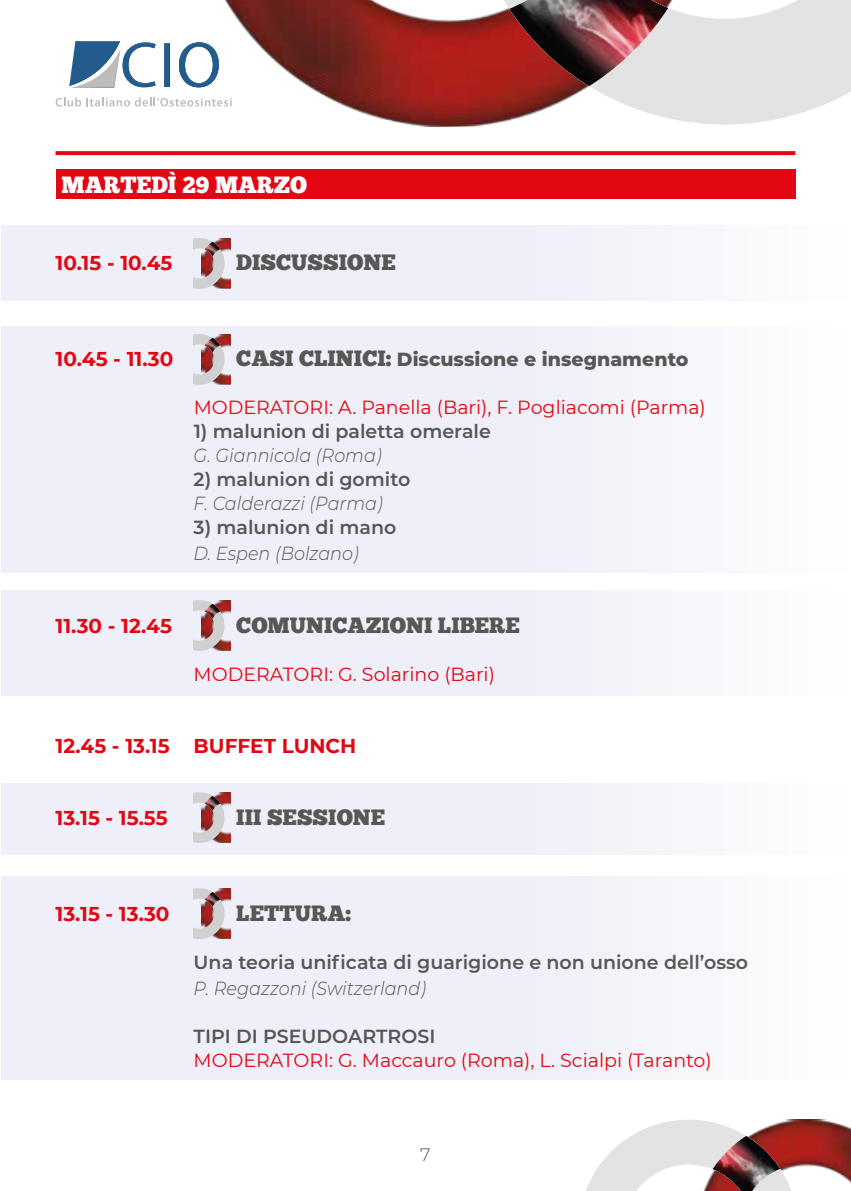
<style>
.page{position:relative;width:851px;height:1191px;background:#fff}
.page>*{position:absolute;margin:0;border:0;box-sizing:border-box;transform-origin:0 0}
.t1{font:23.4px "Chunk Five Ex";color:#fff}
.t2{font:22px "Chunk Five Ex";color:#575756}
.t3{font:700 20px "Montserrat";color:#e30613}
.t4{font:600 19px "Montserrat";color:#575756}
.t5{font:19px "Montserrat";color:#e30613}
.t6{font:italic 300 19px "Montserrat";color:#575756;scale:.93 1}
.t7{font:800 19px "Montserrat";color:#575756}
.t8{font:300 18px "Montserrat";color:#575756}
.s1{font-family:"Chunk Five Ex";font-weight:400;font-size:22px}
</style>
<div class="page">
<div style="left:1px;top:783px;width:849px;height:71px;background:#ecedf7"></div>
<div style="left:1px;top:590px;width:849px;height:105px;background:#ecedf7"></div>
<div style="left:1px;top:326px;width:849px;height:247px;background:#ecedf7"></div>
<div style="left:1px;top:225px;width:849px;height:76px;background:#ecedf7"></div>
<img style="left:191px;top:0;width:273px;height:127px">
<svg style="left:464px;top:0;width:386px;height:127px;fill:#e3e3e3"></svg>
<img style="left:509px;top:0;width:159px;height:86px">
<svg style="left:56px;top:151px;width:739px;height:4px;background:#e30d1a"></svg>
<img style="left:799px;top:1119px;width:51px;height:64px">
<svg style="left:586px;top:1119px;width:213px;height:72px"></svg>
<img style="left:712px;top:1135px;width:68px;height:56px">
<div style="left:56px;top:170px;width:739px;height:29px;background:#e30613"></div>
<svg style="left:164px;top:43px;width:6px;height:44px"></svg>
<svg style="left:69px;top:41px;width:87px;height:47px"></svg>
<svg style="left:183px;top:42px;width:37px;height:45px"></svg>
<img style="left:179px;top:50px;width:5px;height:30px">
<img style="left:217px;top:54px;width:2px;height:21px">
<svg style="left:56px;top:98px;width:176px;height:8px"></svg>
<div style="left:1px;top:876px;width:849px;height:204px;background:#ecedf7"></div>
<img style="left:225px;top:238px;width:6px;height:51px">
<svg style="left:194px;top:238px;width:31px;height:51px"></svg>
<img style="left:205px;top:242px;width:15px;height:15px">
<img style="left:225px;top:334px;width:6px;height:51px">
<svg style="left:194px;top:334px;width:31px;height:51px"></svg>
<img style="left:205px;top:338px;width:15px;height:15px">
<img style="left:225px;top:600px;width:6px;height:51px">
<svg style="left:194px;top:600px;width:31px;height:51px"></svg>
<img style="left:205px;top:604px;width:15px;height:15px">
<img style="left:225px;top:792px;width:6px;height:51px">
<svg style="left:194px;top:792px;width:31px;height:51px"></svg>
<img style="left:205px;top:796px;width:15px;height:15px">
<img style="left:225px;top:888px;width:6px;height:51px">
<svg style="left:194px;top:888px;width:31px;height:51px"></svg>
<img style="left:205px;top:892px;width:15px;height:15px">
<p class="t1" style="left:62px;top:167px;width:247px">MARTEDÌ 29 MARZO</p>
<p class="t3" style="left:56px;top:249px;width:118px">10.15 - 10.45</p>
<p class="t2" style="left:236px;top:246px;width:161px">DISCUSSIONE</p>
<p class="t3" style="left:56px;top:345px;width:119px">10.45 - 11.30</p>
<p class="t7" style="left:236px;top:346px;width:454px"><span class="s1">CASI CLINICI:</span> Discussione e insegnamento</p>
<p class="t5" style="left:194px;top:394px;width:513px">MODERATORI: A. Panella (Bari), F. Pogliacomi (Parma)</p>
<p class="t4" style="left:194px;top:418px;width:299px">1) malunion di paletta omerale</p>
<p class="t6" style="left:194px;top:443px;width:204px">G. Giannicola (Roma)</p>
<p class="t4" style="left:194px;top:466px;width:218px">2) malunion di gomito</p>
<p class="t6" style="left:194px;top:491px;width:205px">F. Calderazzi (Parma)</p>
<p class="t4" style="left:194px;top:514px;width:204px">3) malunion di mano</p>
<p class="t6" style="left:194px;top:541px;width:179px">D. Espen (Bolzano)</p>
<p class="t3" style="left:56px;top:611px;width:118px">11.30 - 12.45</p>
<p class="t2" style="left:236px;top:608px;width:285px">COMUNICAZIONI LIBERE</p>
<p class="t5" style="left:194px;top:660px;width:303px">MODERATORI: G. Solarino (Bari)</p>
<p class="t3" style="left:56px;top:731px;width:302px">12.45 - 13.15 BUFFET LUNCH</p>
<p class="t3" style="left:56px;top:803px;width:114px">13.15 - 15.55</p>
<p class="t2" style="left:236px;top:800px;width:150px">III SESSIONE</p>
<p class="t3" style="left:56px;top:899px;width:115px">13.15 - 13.30</p>
<p class="t2" style="left:236px;top:896px;width:116px">LETTURA:</p>
<p class="t4" style="left:194px;top:948px;width:556px">Una teoria unificata di guarigione e non unione dell’osso</p>
<p class="t6" style="left:194px;top:975px;width:251px">P. Regazzoni (Switzerland)</p>
<p class="t4" style="left:194px;top:1022px;width:243px">TIPI DI PSEUDOARTROSI</p>
<p class="t5" style="left:194px;top:1046px;width:519px">MODERATORI: G. Maccauro (Roma), L. Scialpi (Taranto)</p>
<p class="t8" style="left:420px;top:1142px;width:12px">7</p>
</div>
